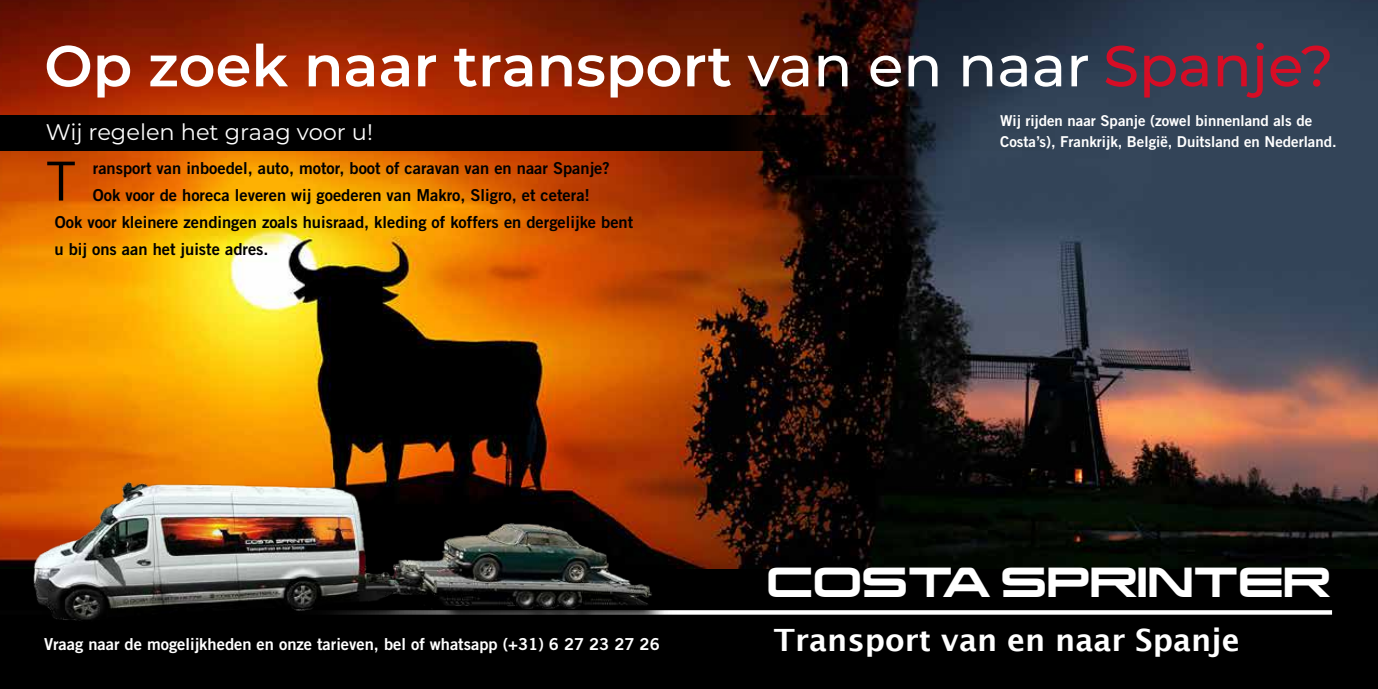
<style>
.page{position:relative;width:1378px;height:689px;background:#fff}
.page>*{position:absolute;margin:0;border:0;box-sizing:border-box;transform-origin:0 0}
.t1{font:600 57.6px "Montserrat";color:#fff}
.t2{font:53.85px "Trade Gothic LT Std";color:#000}
.t3{font:36.9px "Korataki";color:#fff}
.t4{font:600 30.75px "Lucida Sans";color:#fff}
.t5{font:22.5px "Montserrat";color:#fff}
.t6{font:16.5px "Trade Gothic LT Std Bd 2";color:#000}
.t7{font:16.5px "Trade Gothic LT Std Bd 2";color:#fff}
.t8{font:15px/20.2px "Trade Gothic LT Std Bd 2";color:#fff}
.s1{font-weight:500}
.s2{font-weight:500;color:#d60d25}
</style>
<div class="page">
<img style="left:0;top:0;width:676px;height:569px">
<div style="left:0;top:116px;width:702px;height:35px;background:#000"></div>
<div style="left:0;top:607px;width:702px;height:82px;background:#000"></div>
<img style="left:24px;top:463px;width:652px;height:158px">
<div style="left:676px;top:0;width:702px;height:617px;background:#000"></div>
<img style="left:676px;top:0;width:702px;height:569px">
<svg style="left:676px;top:116px;width:379px;height:35px"></svg>
<div style="left:676px;top:607px;width:702px;height:82px;background:#000"></div>
<div style="left:676px;top:610px;width:656px;height:5px;background:#fff"></div>
<img style="left:676px;top:463px;width:37px;height:152px">
<h1 class="t1" style="left:44px;top:25px;width:1291px">Op zoek naar transport <span class="s1">van en naar</span> <span class="s2">Spanje?</span></h1>
<p class="t8" style="left:1000px;top:111px;width:338px">Wij rijden naar Spanje (zowel binnenland als de<br>Costa’s), Frankrijk, België, Duitsland en Nederland.</p>
<h3 class="t5" style="left:46px;top:116px;width:328px">Wij regelen het graag voor u!</h3>
<h2 class="t2" style="left:46px;top:149px;width:31px">T</h2>
<p class="t6" style="left:93px;top:157px;width:518px">ransport van inboedel, auto, motor, boot of caravan van en naar Spanje?</p>
<p class="t6" style="left:93px;top:184px;width:499px">Ook voor de horeca leveren wij goederen van Makro, Sligro, et cetera!</p>
<p class="t6" style="left:55px;top:211px;width:580px">Ook voor kleinere zendingen zoals huisraad, kleding of koffers en dergelijke bent</p>
<p class="t6" style="left:55px;top:238px;width:216px">u bij ons aan het juiste adres.</p>
<h3 class="t3" style="left:767px;top:560px;width:565px">COSTA SPRINTER</h3>
<p class="t7" style="left:44px;top:634px;width:617px">Vraag naar de mogelijkheden en onze tarieven, bel of whatsapp (+31) 6 27 23 27 26</p>
<h3 class="t4" style="left:774px;top:622px;width:467px">Transport van en naar Spanje</h3>
</div>
